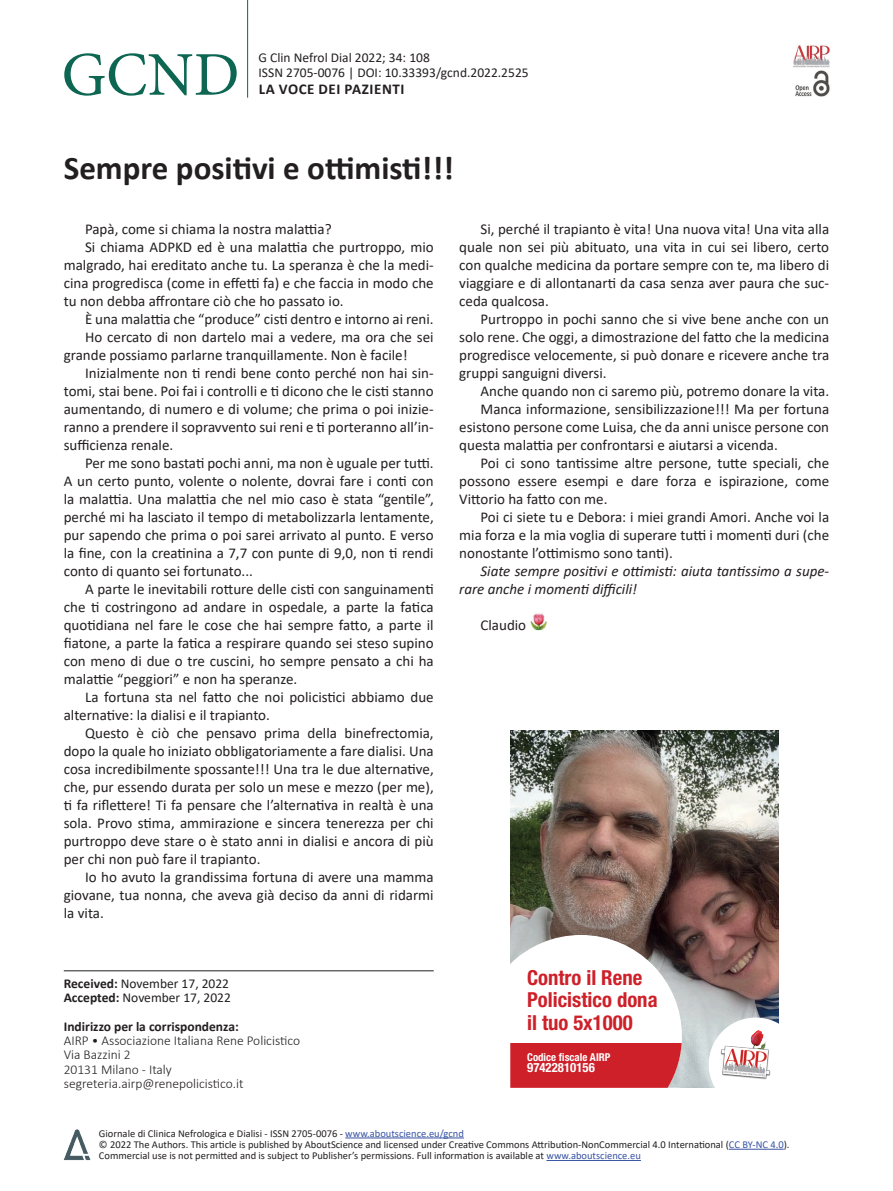
<style>
.page{position:relative;width:893px;height:1191px;background:#fff}
.page>*{position:absolute;margin:0;border:0;box-sizing:border-box;transform-origin:0 0}
.t1{font:62.25px "Minion Pro";color:#0c6652}
.t2{font:700 33px "Calibri";color:#231f20}
.t3{font:700 condensed 20.7px/22.4px "Helvetica Neue LT Std";color:#ce2029}
.t4{font:15px/18px "Calibri";color:#231f20;text-align:justify}
.t5{font:italic 15px/18px "Calibri";color:#231f20}
.t6{font:700 15px "Calibri";letter-spacing:.04em;color:#231f20}
.t7{font:13.5px/15px "Calibri";color:#231f20}
.t8{font:300 13.5px/14.2px "Calibri";color:#231f20}
.t9{font:700 13.5px "Calibri";color:#231f20}
.t10{font:700 condensed 12.75px "Helvetica Neue LT Std";color:#fff}
.t11{font:700 condensed 10.8px "Helvetica Neue LT Std";color:#fff}
.t12{font:10.5px/11.2px "Calibri";color:#231f20}
.s1{font-weight:700}
.s2{color:#3853a3}
</style>
<div class="page">
<hr style="left:247px;top:0;width:1px;height:98px;background:#0c6652">
<img style="left:795px;top:70px;width:35px;height:26px">
<hr style="left:345px;top:1137px;width:119px;height:1px;background:#3853a3">
<hr style="left:729px;top:1148px;width:55px;height:1px;background:#3853a3">
<hr style="left:546px;top:1160px;width:95px;height:1px;background:#3853a3">
<img style="left:63px;top:1129px;width:28px;height:32px">
<img style="left:793px;top:45px;width:36px;height:23px">
<img style="left:530px;top:613px;width:17px;height:17px">
<hr style="left:64px;top:970px;width:370px;height:1px;background:#231f20">
<img style="left:510px;top:730px;width:268px;height:357px">
<svg style="left:510px;top:935px;width:172px;height:153px"></svg>
<svg style="left:709px;top:1017px;width:70px;height:71px"></svg>
<h1 class="t1" style="left:62px;top:33px;width:179px">GCND</h1>
<p class="t7" style="left:259px;top:50px;width:272px">G Clin Nefrol Dial 2022; 34: 108<br>ISSN 2705-0076 | DOI: 10.33393/gcnd.2022.2525</p>
<p class="t6" style="left:259px;top:79px;width:147px">LA VOCE DEI PAZIENTI</p>
<h2 class="t2" style="left:64px;top:144px;width:392px">Sempre positivi e ottimisti!!!</h2>
<p class="t4" style="left:85px;top:220px;width:248px">Papà, come si chiama la nostra malattia?</p>
<p class="t4" style="left:85px;top:238px;width:350px">Si chiama ADPKD ed è una malattia che purtroppo, mio</p>
<p class="t4" style="left:64px;top:256px;width:371px">malgrado, hai ereditato anche tu. La speranza è che la medi-</p>
<p class="t4" style="left:64px;top:274px;width:371px">cina progredisca (come in effetti fa) e che faccia in modo che</p>
<p class="t4" style="left:64px;top:292px;width:281px">tu non debba affrontare ciò che ho passato io.</p>
<p class="t4" style="left:85px;top:310px;width:350px">È una malattia che “produce” cisti dentro e intorno ai reni.</p>
<p class="t4" style="left:85px;top:328px;width:350px">Ho cercato di non dartelo mai a vedere, ma ora che sei</p>
<p class="t4" style="left:64px;top:346px;width:345px">grande possiamo parlarne tranquillamente. Non è facile!</p>
<p class="t4" style="left:85px;top:364px;width:350px">Inizialmente non ti rendi bene conto perché non hai sin-</p>
<p class="t4" style="left:64px;top:382px;width:371px">tomi, stai bene. Poi fai i controlli e ti dicono che le cisti stanno</p>
<p class="t4" style="left:64px;top:400px;width:371px">aumentando, di numero e di volume; che prima o poi inizie-</p>
<p class="t4" style="left:64px;top:418px;width:371px">ranno a prendere il sopravvento sui reni e ti porteranno all’in-</p>
<p class="t4" style="left:64px;top:436px;width:111px">sufficienza renale.</p>
<p class="t4" style="left:85px;top:454px;width:350px">Per me sono bastati pochi anni, ma non è uguale per tutti.</p>
<p class="t4" style="left:64px;top:472px;width:371px">A un certo punto, volente o nolente, dovrai fare i conti con</p>
<p class="t4" style="left:64px;top:490px;width:371px">la malattia. Una malattia che nel mio caso è stata “gentile”,</p>
<p class="t4" style="left:64px;top:508px;width:371px">perché mi ha lasciato il tempo di metabolizzarla lentamente,</p>
<p class="t4" style="left:64px;top:526px;width:371px">pur sapendo che prima o poi sarei arrivato al punto. E verso</p>
<p class="t4" style="left:64px;top:544px;width:371px">la fine, con la creatinina a 7,7 con punte di 9,0, non ti rendi</p>
<p class="t4" style="left:64px;top:562px;width:191px">conto di quanto sei fortunato...</p>
<p class="t4" style="left:85px;top:580px;width:350px">A parte le inevitabili rotture delle cisti con sanguinamenti</p>
<p class="t4" style="left:64px;top:598px;width:371px">che ti costringono ad andare in ospedale, a parte la fatica</p>
<p class="t4" style="left:64px;top:616px;width:371px">quotidiana nel fare le cose che hai sempre fatto, a parte il</p>
<p class="t4" style="left:64px;top:634px;width:371px">fiatone, a parte la fatica a respirare quando sei steso supino</p>
<p class="t4" style="left:64px;top:652px;width:371px">con meno di due o tre cuscini, ho sempre pensato a chi ha</p>
<p class="t4" style="left:64px;top:670px;width:235px">malattie “peggiori” e non ha speranze.</p>
<p class="t4" style="left:85px;top:688px;width:350px">La fortuna sta nel fatto che noi policistici abbiamo due</p>
<p class="t4" style="left:64px;top:706px;width:208px">alternative: la dialisi e il trapianto.</p>
<p class="t4" style="left:85px;top:724px;width:350px">Questo è ciò che pensavo prima della binefrectomia,</p>
<p class="t4" style="left:64px;top:742px;width:371px">dopo la quale ho iniziato obbligatoriamente a fare dialisi. Una</p>
<p class="t4" style="left:64px;top:760px;width:371px">cosa incredibilmente spossante!!! Una tra le due alternative,</p>
<p class="t4" style="left:64px;top:778px;width:371px">che, pur essendo durata per solo un mese e mezzo (per me),</p>
<p class="t4" style="left:64px;top:796px;width:371px">ti fa riflettere! Ti fa pensare che l’alternativa in realtà è una</p>
<p class="t4" style="left:64px;top:814px;width:371px">sola. Provo stima, ammirazione e sincera tenerezza per chi</p>
<p class="t4" style="left:64px;top:832px;width:371px">purtroppo deve stare o è stato anni in dialisi e ancora di più</p>
<p class="t4" style="left:64px;top:850px;width:198px">per chi non può fare il trapianto.</p>
<p class="t4" style="left:85px;top:868px;width:350px">Io ho avuto la grandissima fortuna di avere una mamma</p>
<p class="t4" style="left:64px;top:886px;width:371px">giovane, tua nonna, che aveva già deciso da anni di ridarmi</p>
<p class="t4" style="left:64px;top:904px;width:42px">la vita.</p>
<p class="t4" style="left:459px;top:220px;width:371px;text-indent:21px">Si, perché il trapianto è vita! Una nuova vita! Una vita alla quale non sei più abituato, una vita in cui sei libero, certo con qualche medicina da portare sempre con te, ma libero di viaggiare e di allontanarti da casa senza aver paura che suc&shy;ceda qualcosa.</p>
<p class="t4" style="left:459px;top:310px;width:371px;text-indent:21px">Purtroppo in pochi sanno che si vive bene anche con un solo rene. Che oggi, a dimostrazione del fatto che la medicina progredisce velocemente, si può donare e ricevere anche tra gruppi sanguigni diversi.</p>
<p class="t4" style="left:480px;top:382px;width:350px">Anche quando non ci saremo più, potremo donare la vita.</p>
<p class="t4" style="left:480px;top:400px;width:350px">Manca informazione, sensibilizzazione!!! Ma per fortuna</p>
<p class="t4" style="left:459px;top:418px;width:371px">esistono persone come Luisa, che da anni unisce persone con</p>
<p class="t4" style="left:459px;top:436px;width:320px">questa malattia per confrontarsi e aiutarsi a vicenda.</p>
<p class="t4" style="left:480px;top:454px;width:350px">Poi ci sono tantissime altre persone, tutte speciali, che</p>
<p class="t4" style="left:459px;top:472px;width:371px">possono essere esempi e dare forza e ispirazione, come</p>
<p class="t4" style="left:459px;top:490px;width:150px">Vittorio ha fatto con me.</p>
<p class="t4" style="left:480px;top:508px;width:350px">Poi ci siete tu e Debora: i miei grandi Amori. Anche voi la</p>
<p class="t4" style="left:459px;top:526px;width:371px">mia forza e la mia voglia di superare tutti i momenti duri (che</p>
<p class="t4" style="left:459px;top:544px;width:215px">nonostante l’ottimismo sono tanti).</p>
<p class="t5" style="left:459px;top:561px;width:371px;text-indent:21px">Siate sempre positivi e ottimisti: aiuta tantissimo a supe&shy;rare anche i momenti difficili!</p>
<p class="t4" style="left:480px;top:616px;width:47px">Claudio</p>
<p class="t7" style="left:64px;top:976px;width:169px;line-height:14.2px"><span class="s1">Received:</span> November 17, 2022<br><span class="s1">Accepted:</span> November 17, 2022</p>
<p class="t9" style="left:64px;top:1016px;width:177px">Indirizzo per la corrispondenza:</p>
<p class="t8" style="left:64px;top:1033px;width:238px">AIRP • Associazione Italiana Rene Policistico<br>Via Bazzini 2<br>20131 Milano - Italy segreteria.airp@renepolicistico.it</p>
<h3 class="t3" style="left:527px;top:966px;width:132px">Contro il Rene<br>Policistico dona il tuo 5x1000</h3>
<p class="t11" style="left:527px;top:1050px;width:85px">Codice fiscale AIRP</p>
<p class="t10" style="left:527px;top:1060px;width:69px">97422810156</p>
<p class="t12" style="left:99px;top:1127px;width:692px">Giornale di Clinica Nefrologica e Dialisi - ISSN 2705-0076 - <span class="s2">www.aboutscience.eu/gcnd<br></span>© 2022 The Authors. This article is published by AboutScience and licensed under Creative Commons Attribution-NonCommercial 4.0 International (<span class="s2">CC BY-NC 4.0</span>).<br>Commercial use is not permitted and is subject to Publisher’s permissions. Full information is available at <span class="s2">www.aboutscience.eu</span></p>
</div>
